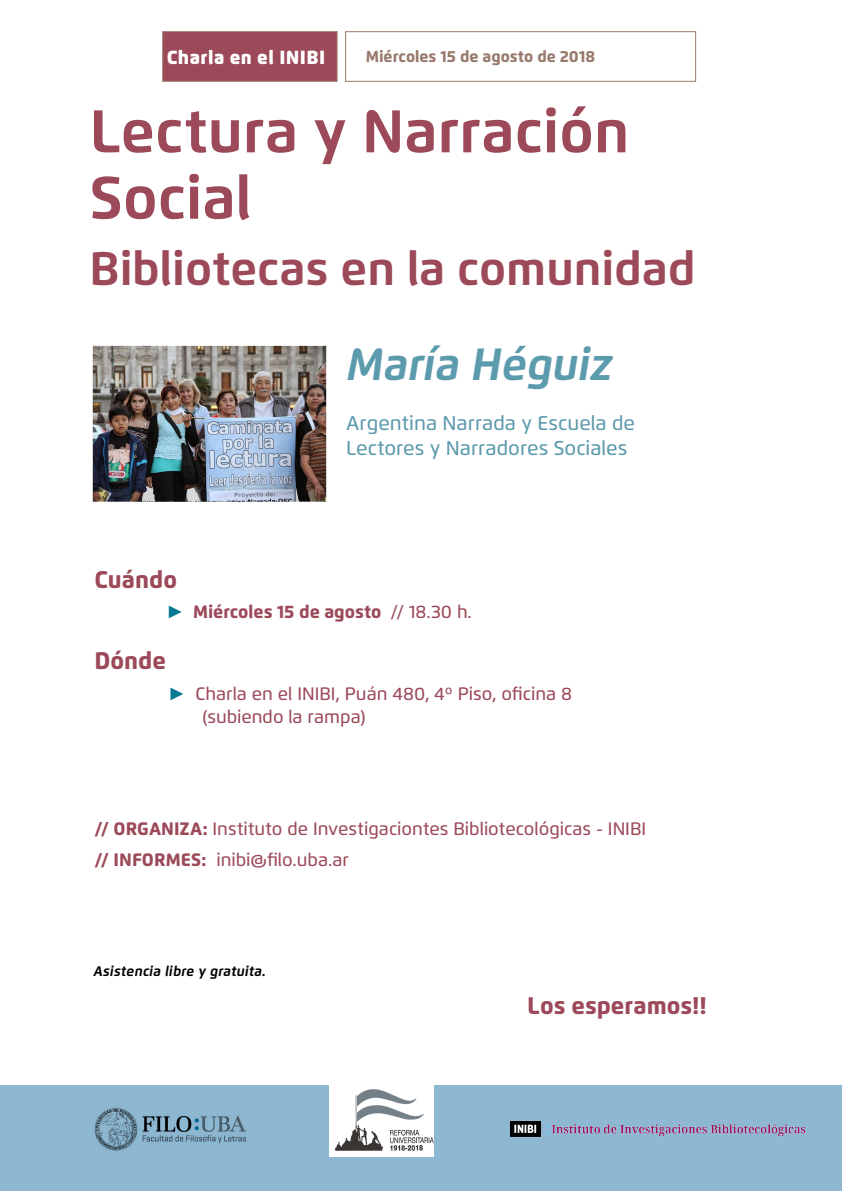
<style>
.page{position:relative;width:842px;height:1191px;background:#fff}
.page>*{position:absolute;margin:0;border:0;box-sizing:border-box;transform-origin:0 0}
.t1{font:700 60px/66.4px "Flexo";color:#9c4959}
.t2{font:700 47px "Flexo";color:#9c4959}
.t3{font:italic 700 45px "Flexo";color:#5c9aad}
.t4{font:800 24px "Flexo";color:#9c4959}
.t5{font:500 20px/25px "Flexo";color:#5c9aad}
.t6{font:900 19px "Flexo";letter-spacing:.02em;color:#fff}
.t7{font:500 18px/22.4px "Flexo";color:#9c4959}
.t8{font:800 18px "Flexo";color:#9c4959}
.t9{font:800 16px "Flexo";color:#987a6d}
.t10{font:italic 700 14px "Flexo";letter-spacing:.015em;color:#000}
.s1{font-family:"Times New Roman";font-weight:400;color:#057992}
.s2{font-weight:500}
.s3{font-weight:800}
</style>
<div class="page">
<div style="left:0;top:1085px;width:842px;height:106px;background:#8eb8d2"></div>
<div style="left:162px;top:31px;width:176px;height:51px;background:#9c4959;border:1px solid #987a6d"></div>
<div style="left:345px;top:31px;width:351px;height:51px;border:1px solid #987a6d"></div>
<img style="left:94px;top:1108px;width:153px;height:43px">
<img style="left:92px;top:345px;width:235px;height:156px">
<img style="left:329px;top:1085px;width:105px;height:71px">
<img style="left:511px;top:1120px;width:295px;height:17px">
<p class="t6" style="left:167px;top:46px;width:160px">Charla en el INIBI</p>
<p class="t9" style="left:366px;top:47px;width:231px">Miércoles 15 de agosto de 2018</p>
<p class="t1" style="left:90px;top:98px;width:541px">Lectura y Narración<br>Social</p>
<p class="t2" style="left:90px;top:240px;width:607px">Bibliotecas en la comunidad</p>
<p class="t3" style="left:346px;top:337px;width:268px">María Héguiz</p>
<p class="t5" style="left:346px;top:410px;width:291px">Argentina Narrada y Escuela de<br>Lectores y Narradores Sociales</p>
<p class="t4" style="left:94px;top:564px;width:84px">Cuándo</p>
<p class="t8" style="left:166px;top:601px;width:307px"><span class="s1">►</span> Miércoles 15 de agosto <span class="s2">// 18.30 h.</span></p>
<p class="t4" style="left:94px;top:646px;width:73px">Dónde</p>
<p class="t7" style="left:202px;top:682px;width:371px;text-indent:-34px"><span class="s1">►</span> Charla en el INIBI, Puán 480, 4º Piso, oficina 8 (subiendo la rampa)</p>
<p class="t7" style="left:94px;top:817px;width:553px"><span class="s3">// ORGANIZA:</span> Instituto de Investigaciontes Bibliotecológicas - INIBI</p>
<p class="t7" style="left:94px;top:848px;width:256px"><span class="s3">// INFORMES:</span> inibi@filo.uba.ar</p>
<p class="t10" style="left:94px;top:962px;width:174px">Asistencia libre y gratuita.</p>
<p class="t4" style="left:527px;top:991px;width:181px">Los esperamos!!</p>
</div>
